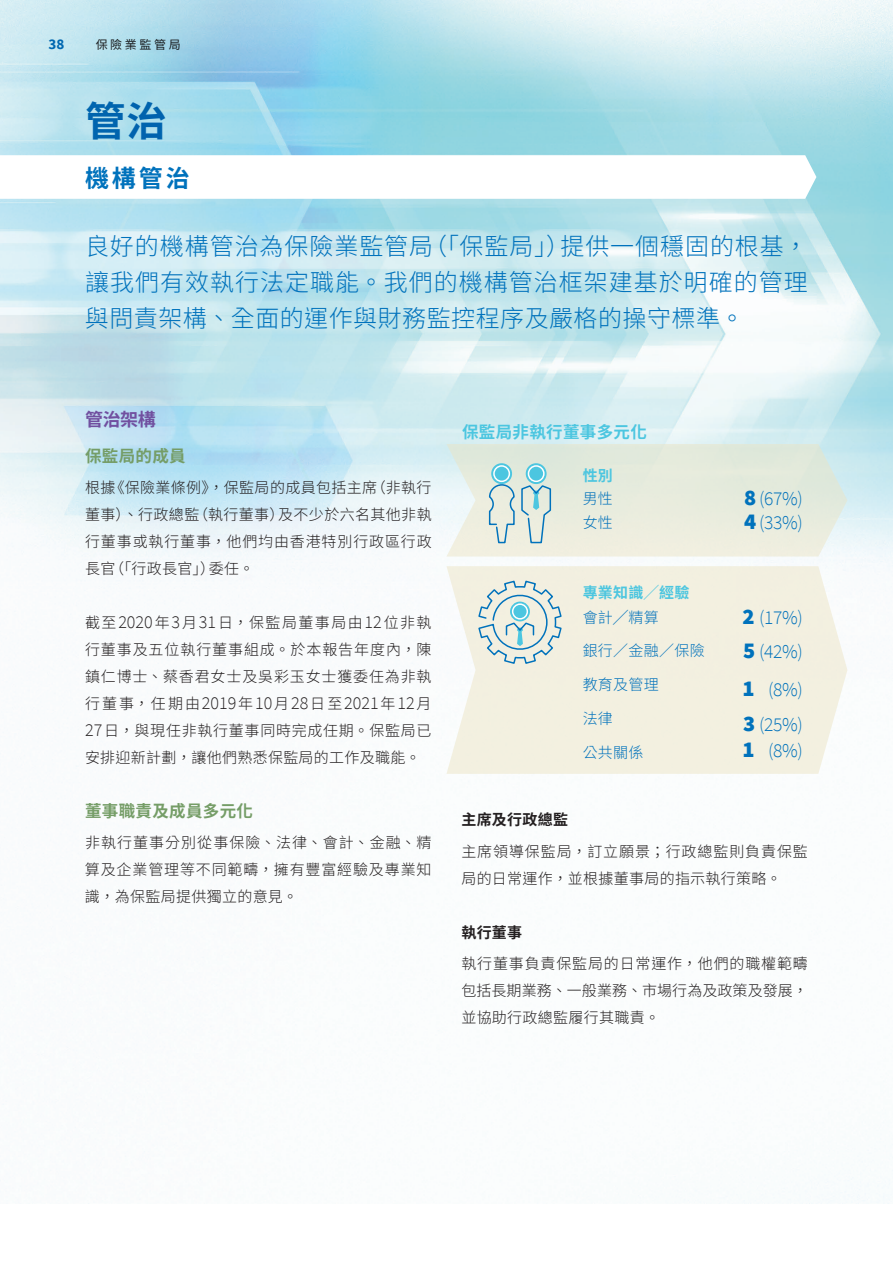
<style>
.page{position:relative;width:893px;height:1263px;background:#fff}
.page>*{position:absolute;margin:0;border:0;box-sizing:border-box;transform-origin:0 0}
.t1{font:700 40.5px "Noto Sans CJ Ktc";color:#0072bc}
.t2{font:300 24px/36px "Noto Sans CJ Ktc";letter-spacing:.02em;color:#0072bc;text-align:justify}
.t3{font:700 24px "Noto Sans CJ Ktc";color:#0072bc}
.t4{font:300 19.5px/24px "Source Sans Pro";letter-spacing:-.02em;color:#0072bc}
.t5{font:300 18px "Source Sans Pro";color:#231f20}
.t6{font:700 18px "Noto Sans CJ Ktc";color:#7150a0}
.t7{font:700 16.5px "Noto Sans CJ Ktc";letter-spacing:.02em;color:#759d67}
.t8{font:700 16.5px "Noto Sans CJ Ktc";letter-spacing:.02em;color:#4cc6e0}
.t9{font:300 15px/27px "Noto Sans CJ Ktc";letter-spacing:.055em;color:#231f20;text-align:justify}
.t10{font:300 15px/27px "Noto Sans CJ Ktc";letter-spacing:.02em;color:#231f20}
.t11{font:300 15px "Noto Sans CJ Ktc";letter-spacing:.02em;color:#0072bc}
.t12{font:700 15px "Noto Sans CJ Ktc";letter-spacing:.02em;color:#231f20}
.t13{font:700 15px "Noto Sans CJ Ktc";letter-spacing:.02em;color:#4cc6e0}
.t14{font:700 15px "Source Sans Pro";color:#0072bc}
.t15{font:12px "Noto Sans CJ Ktc";letter-spacing:.22em;color:#231f20}
.s1{font-family:"Source Sans Pro";font-size:18px}
.s2{font-family:"Noto Sans CJ Ktc";font-size:15px}
.s3{font-weight:900;font-size:22.5px}
</style>
<div class="page">
<img style="left:0;top:0;width:893px;height:1203px">
<svg style="left:0;top:155px;width:816px;height:44px"></svg>
<svg style="left:446px;top:566px;width:401px;height:208px;background:#f3f0e2"></svg>
<svg style="left:446px;top:444px;width:401px;height:112px;background:#e4eade"></svg>
<svg style="left:526px;top:463px;width:21px;height:21px"></svg>
<div style="left:528px;top:465px;width:17px;height:17px;border:2px solid #fff;border-radius:50%"></div>
<svg style="left:491px;top:463px;width:21px;height:21px"></svg>
<div style="left:493px;top:465px;width:17px;height:17px;border:2px solid #fff;border-radius:50%"></div>
<svg style="left:477px;top:579px;width:86px;height:86px;background:#cededb"></svg>
<p class="t14" style="left:49px;top:35px;width:17px">38</p>
<p class="t15" style="left:96px;top:38px;width:87px">保險業監管局</p>
<h1 class="t1" style="left:85px;top:99px;width:83px">管治</h1>
<h2 class="t3" style="left:85px;top:165px;width:106px">機構管治</h2>
<h2 class="t2" style="left:85px;top:229px;width:724px">良好的機構管治為保險業監管局（「保監局」）提供一個穩固的根基，讓我們有效執行法定職能。我們的機構管治框架建基於明確的管理與問責架構、全面的運作與財務監控程序及嚴格的操守標準。</h2>
<p class="t6" style="left:85px;top:409px;width:72px">管治架構</p>
<p class="t7" style="left:85px;top:446px;width:102px">保監局的成員</p>
<p class="t9" style="left:85px;top:474px;width:348px">根據《保險業條例》，保監局的成員包括主席（非執行董事）、行政總監（執行董事）及不少於六名其他非執行董事或執行董事，他們均由香港特別行政區行政長官（「行政長官」）委任。</p>
<p class="t9" style="left:85px;top:609px;width:348px">截至<span class="s1">2020</span>年<span class="s1">3</span>月<span class="s1">31</span>日，保監局董事局由<span class="s1">12</span>位非執行董事及五位執行董事組成。於本報告年度內，陳鎮仁博士、蔡香君女士及吳彩玉女士獲委任為非執</p>
<p class="t5" style="left:85px;top:692px;width:348px"><span class="s2">行董事，任期由</span>2019<span class="s2">年</span>10<span class="s2">月</span>28<span class="s2">日至</span>2021<span class="s2">年</span>12<span class="s2">月</span></p>
<p class="t10" style="left:85px;top:717px;width:348px"><span class="s1">27</span>日，與現任非執行董事同時完成任期。保監局已安排迎新計劃，讓他們熟悉保監局的工作及職能。</p>
<p class="t7" style="left:85px;top:802px;width:169px">董事職責及成員多元化</p>
<p class="t9" style="left:85px;top:829px;width:348px">非執行董事分別從事保險、法律、會計、金融、精算及企業管理等不同範疇，擁有豐富經驗及專業知識，為保監局提供獨立的意見。</p>
<p class="t8" style="left:462px;top:423px;width:186px">保監局非執行董事多元化</p>
<p class="t13" style="left:583px;top:467px;width:32px">性別</p>
<p class="t11" style="left:583px;top:514px;width:32px">女性</p>
<p class="t11" style="left:583px;top:490px;width:32px">男性</p>
<p class="t13" style="left:583px;top:584px;width:108px">專業知識╱經驗</p>
<p class="t11" style="left:583px;top:609px;width:78px">會計╱精算</p>
<p class="t11" style="left:583px;top:642px;width:124px">銀行／金融／保險</p>
<p class="t11" style="left:583px;top:676px;width:78px">教育及管理</p>
<p class="t11" style="left:583px;top:710px;width:32px">法律</p>
<p class="t11" style="left:583px;top:744px;width:62px">公共關係</p>
<h3 class="t4" style="left:744px;top:487px;width:60px"><span class="s3">8</span> (67%)<br><span class="s3">4</span> (33%)</h3>
<h3 class="t4" style="left:742px;top:600px;width:62px;line-height:34.8px"><span class="s3">2</span> (17%)<br><span class="s3">5</span> (42%)</h3>
<h3 class="t4" style="left:743px;top:673px;width:62px;line-height:34.5px"><span class="s3">1</span> (8%)<br><span class="s3">3</span> (25%)</h3>
<h3 class="t4" style="left:743px;top:739px;width:62px"><span class="s3">1</span> (8%)</h3>
<p class="t12" style="left:461px;top:811px;width:108px">主席及行政總監</p>
<p class="t9" style="left:461px;top:838px;width:348px">主席領導保監局，訂立願景；行政總監則負責保監局的日常運作，並根據董事局的指示執行策略。</p>
<p class="t12" style="left:461px;top:924px;width:62px">執行董事</p>
<p class="t9" style="left:461px;top:950px;width:348px">執行董事負責保監局的日常運作，他們的職權範疇包括長期業務、一般業務、市場行為及政策及發展，並協助行政總監履行其職責。</p>
</div>
